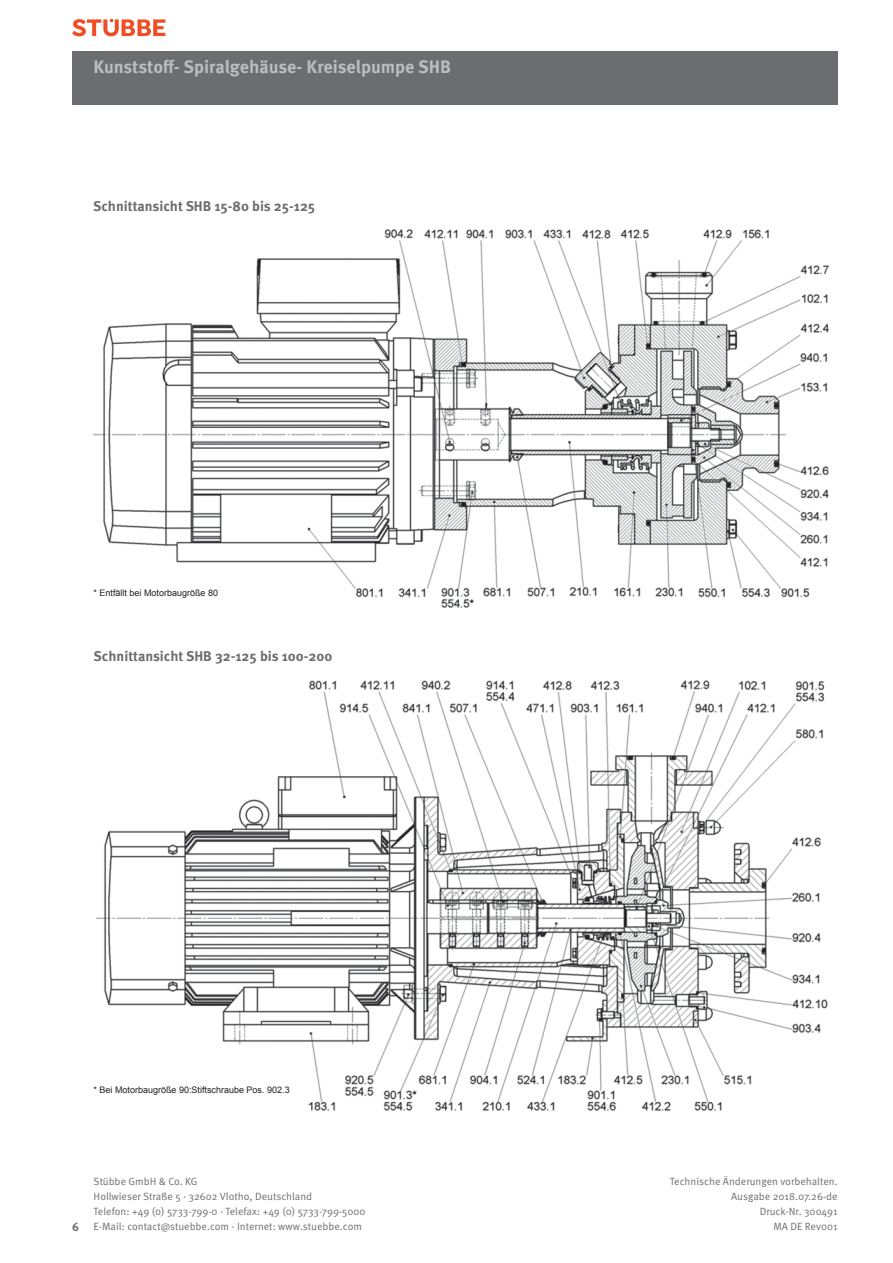
<style>
.page{position:relative;width:893px;height:1263px;background:#fff}
.page>*{position:absolute;margin:0;border:0;box-sizing:border-box;transform-origin:0 0}
.t1{font:700 18px "Meta Pro";color:#bcbdc0}
.t2{font:700 14.1px "Meta Pro";color:#6c6d70}
.t3{font:700 12px "Meta Pro";color:#6c6d70}
.t4{font:10.5px/15px "Meta Pro Norm";color:#6c6d70;text-align:right}
.t5{font:9px "Arial";color:#231f20}
</style>
<div class="page">
<div style="left:72px;top:51px;width:766px;height:53px;background:#6c6d70"></div>
<svg style="left:72px;top:19px;width:93px;height:17px"></svg>
<img style="left:96px;top:680px;width:732px;height:431px">
<div style="left:94px;top:1065px;width:195px;height:38px;background:#fff"></div>
<img style="left:94px;top:229px;width:735px;height:379px">
<div style="left:137px;top:569px;width:196px;height:40px;background:#fff"></div>
<h1 class="t1" style="left:94px;top:53px;width:359px">Kunststoff- Spiralgehäuse- Kreiselpumpe SHB</h1>
<h2 class="t2" style="left:93px;top:195px;width:224px">Schnittansicht SHB 15-80 bis 25-125</h2>
<p class="t5" style="left:94px;top:587px;width:126px">* Entfällt bei Motorbaugröße 80</p>
<h2 class="t2" style="left:94px;top:645px;width:240px">Schnittansicht SHB 32-125 bis 100-200</h2>
<p class="t5" style="left:94px;top:1084px;width:198px">* Bei Motorbaugröße 90:Stiftschraube Pos. 902.3</p>
<p class="t3" style="left:72px;top:1217px;width:8px">6</p>
<p class="t4" style="left:94px;top:1173px;width:274px;text-align:left">Stübbe GmbH &amp; Co. KG<br>Hollwieser Straße 5 · 32602 Vlotho, Deutschland<br>Telefon: +49 (0) 5733-799-0 · Telefax: +49 (0) 5733-799-5000<br>E-Mail: contact@stuebbe.com · Internet: www.stuebbe.com</p>
<p class="t4" style="left:670px;top:1173px;width:169px">Technische Änderungen vorbehalten.<br>Ausgabe 2018.07.26-de<br>Druck-Nr. 300491<br>MA DE Rev001</p>
</div>
